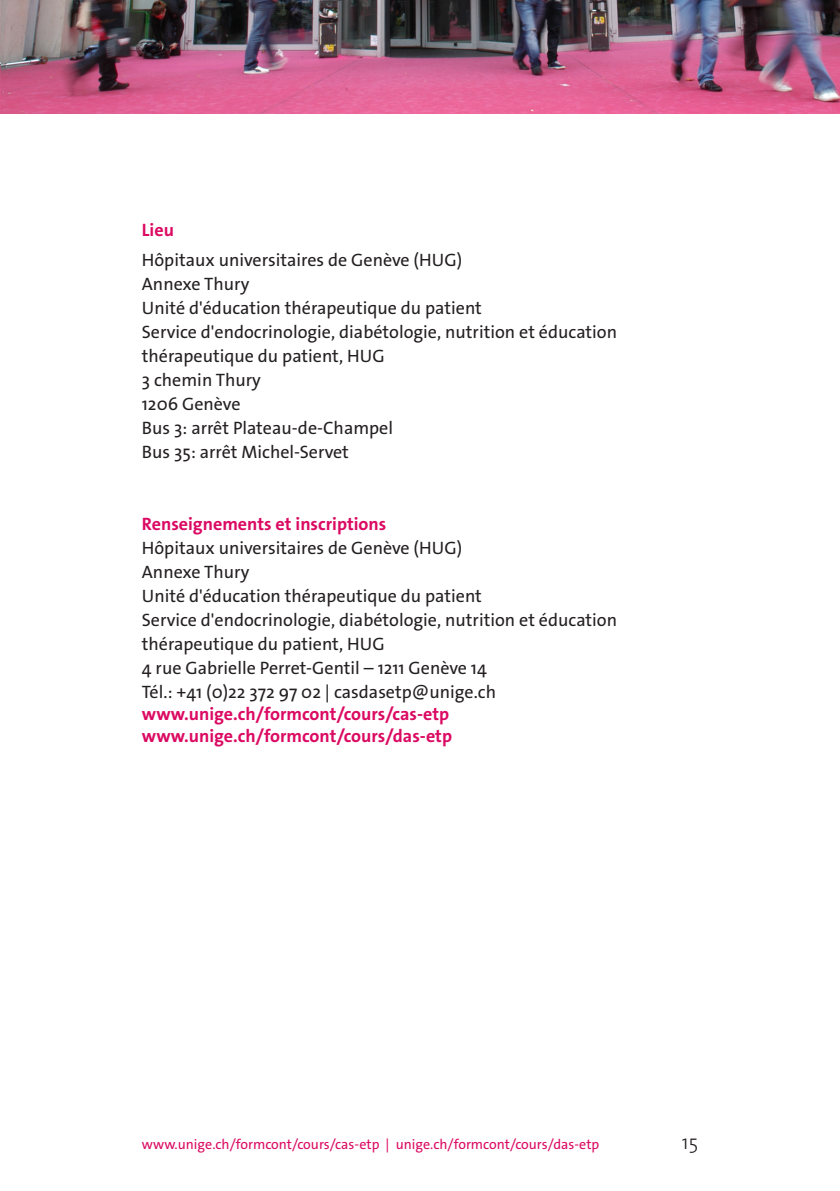
<style>
.page{position:relative;width:840px;height:1191px;background:#fff}
.page>*{position:absolute;margin:0;border:0;box-sizing:border-box;transform-origin:0 0}
.t1{font:300 20px "The Sans Os F";color:#231f20}
.texte{font:18px/24px "The Sans Os F";color:#231f20}
.texte-2{font:700 18px "The Sans Os F";color:#db0a62}
.t2{font:14px "The Sans Os F";color:#db0a62}
</style>
<div class="page">
<img style="left:0;top:0;width:839px;height:113px">
<p class="texte-2" style="left:142px;top:218px;width:34px">Lieu</p>
<p class="texte" style="left:142px;top:247px;width:321px">Hôpitaux universitaires de Genève (HUG)</p>
<p class="texte" style="left:142px;top:271px;width:109px">Annexe Thury</p>
<p class="texte" style="left:142px;top:295px;width:341px">Unité d'éducation thérapeutique du patient</p>
<p class="texte" style="left:142px;top:319px;width:476px">Service d'endocrinologie, diabétologie, nutrition et éducation thérapeutique du patient, HUG</p>
<p class="texte" style="left:142px;top:367px;width:120px">3 chemin Thury</p>
<p class="texte" style="left:142px;top:391px;width:100px">1206 Genève</p>
<p class="texte" style="left:142px;top:415px;width:252px">Bus 3: arrêt Plateau-de-Champel</p>
<p class="texte" style="left:142px;top:439px;width:208px">Bus 35: arrêt Michel-Servet</p>
<p class="texte-2" style="left:142px;top:512px;width:246px">Renseignements et inscriptions</p>
<p class="texte" style="left:142px;top:535px;width:321px">Hôpitaux universitaires de Genève (HUG)</p>
<p class="texte" style="left:142px;top:559px;width:109px">Annexe Thury</p>
<p class="texte" style="left:142px;top:583px;width:341px">Unité d'éducation thérapeutique du patient</p>
<p class="texte" style="left:142px;top:607px;width:476px">Service d'endocrinologie, diabétologie, nutrition et éducation thérapeutique du patient, HUG</p>
<p class="texte" style="left:142px;top:655px;width:346px">4 rue Gabrielle Perret-Gentil – 1211 Genève 14</p>
<p class="texte" style="left:142px;top:679px;width:355px">Tél.: +41 (0)22 372 97 02 | casdasetp@unige.ch</p>
<p class="texte-2" style="left:142px;top:702px;width:309px">www.unige.ch/formcont/cours/cas-etp</p>
<p class="texte-2" style="left:142px;top:724px;width:311px">www.unige.ch/formcont/cours/das-etp</p>
<p class="t2" style="left:142px;top:1135px;width:458px">www.unige.ch/formcont/cours/cas-etp | unige.ch/formcont/cours/das-etp</p>
<p class="t1" style="left:681px;top:1129px;width:18px">15</p>
</div>
